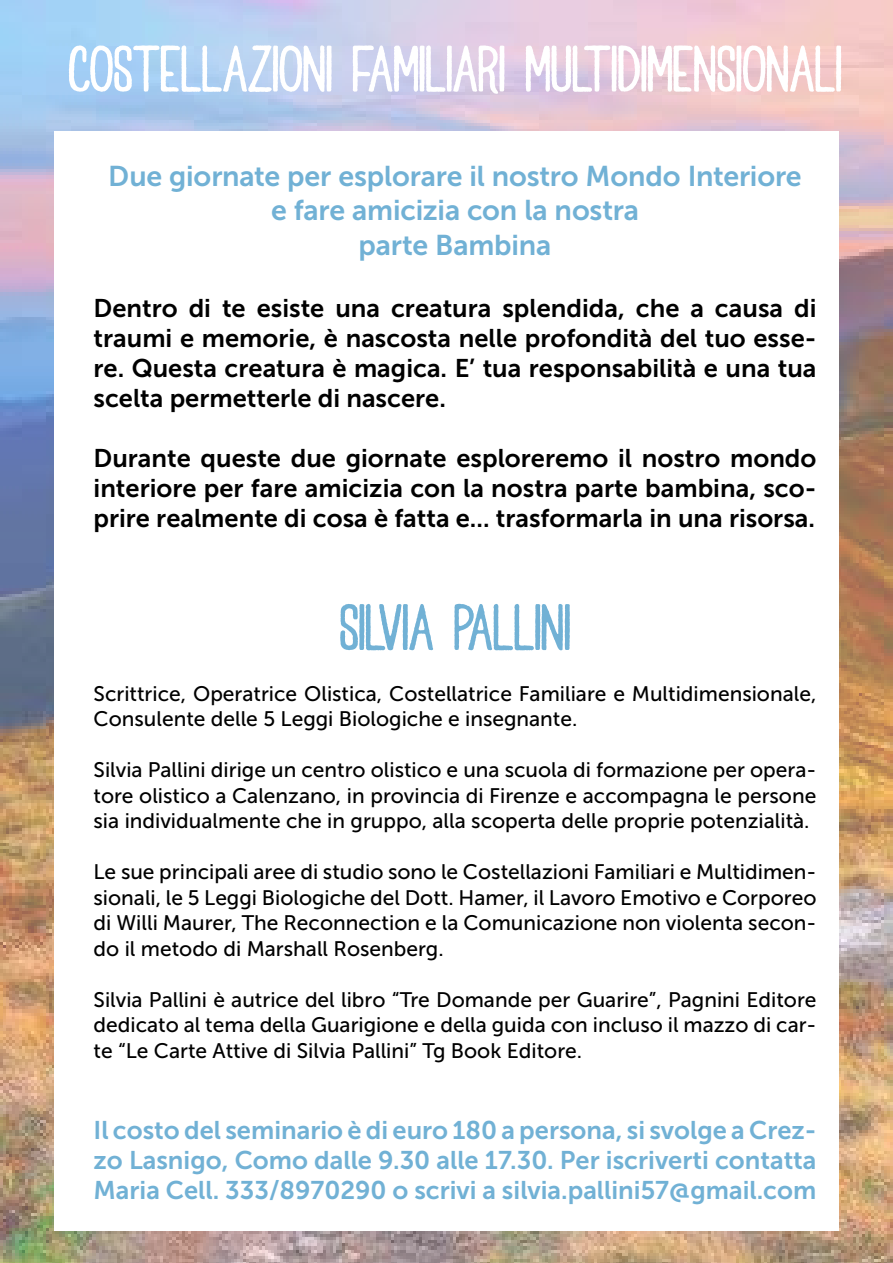
<style>
.page{position:relative;width:893px;height:1263px;background:#fff}
.page>*{position:absolute;margin:0;border:0;box-sizing:border-box;transform-origin:0 0}
.t1{font:66px "Belion";color:#fff}
.t2{font:66px "Belion";color:#71b1d5}
.t3{font:28.5px/34.2px "Museo Sans 700";letter-spacing:-.005em;color:#71b1d5;text-align:center}
.t4{font:25.5px/30px "Museo Sans 700";color:#000;text-align:justify}
.t5{font:25.5px/30px "Museo Sans 700";color:#71b1d5;text-align:justify}
.t6{font:21px/25.5px "Museo Sans 500";color:#000;text-align:justify}
</style>
<div class="page">
<img style="left:0;top:0;width:893px;height:1263px">
<div style="left:54px;top:132px;width:785px;height:1099px;background:#fff"></div>
<h1 class="t1" style="left:68px;top:28px;width:775px">COSTELLAZIONI FAMILIARI MULTIDIMENSIONALI</h1>
<h2 class="t3" style="left:108px;top:159px;width:695px">Due giornate per esplorare il nostro Mondo Interiore e fare amicizia con la nostra<br>parte Bambina</h2>
<p class="t4" style="left:94px;top:293px;width:724px">Dentro di te esiste una creatura splendida, che a causa di traumi e memorie, è nascosta nelle profondità del tuo esse&shy;re. Questa creatura è magica. E’ tua responsabilità e una tua scelta permetterle di nascere.</p>
<p class="t4" style="left:94px;top:443px;width:724px">Durante queste due giornate esploreremo il nostro mondo interiore per fare amicizia con la nostra parte bambina, sco&shy;prire realmente di cosa è fatta e... trasformarla in una risorsa.</p>
<h1 class="t2" style="left:339px;top:586px;width:232px">SILVIA PALLINI</h1>
<p class="t6" style="left:94px;top:681px;width:724px">Scrittrice, Operatrice Olistica, Costellatrice Familiare e Multidimensionale,<br>Consulente delle 5 Leggi Biologiche e insegnante.</p>
<p class="t6" style="left:94px;top:757px;width:724px">Silvia Pallini dirige un centro olistico e una scuola di formazione per opera&shy;tore olistico a Calenzano, in provincia di Firenze e accompagna le persone sia individualmente che in gruppo, alla scoperta delle proprie potenzialità.</p>
<p class="t6" style="left:94px;top:859px;width:724px">Le sue principali aree di studio sono le Costellazioni Familiari e Multidimen&shy;sionali, le 5 Leggi Biologiche del Dott. Hamer, il Lavoro Emotivo e Corporeo di Willi Maurer, The Reconnection e la Comunicazione non violenta secon&shy;do il metodo di Marshall Rosenberg.</p>
<p class="t6" style="left:94px;top:987px;width:724px">Silvia Pallini è autrice del libro “Tre Domande per Guarire”, Pagnini Editore dedicato al tema della Guarigione e della guida con incluso il mazzo di car&shy;te “Le Carte Attive di Silvia Pallini” Tg Book Editore.</p>
<p class="t5" style="left:94px;top:1115px;width:724px">Il costo del seminario è di euro 180 a persona, si svolge a Crez&shy;zo Lasnigo, Como dalle 9.30 alle 17.30. Per iscriverti contatta Maria Cell. 333/8970290 o scrivi a silvia.pallini57@gmail.com</p>
</div>
